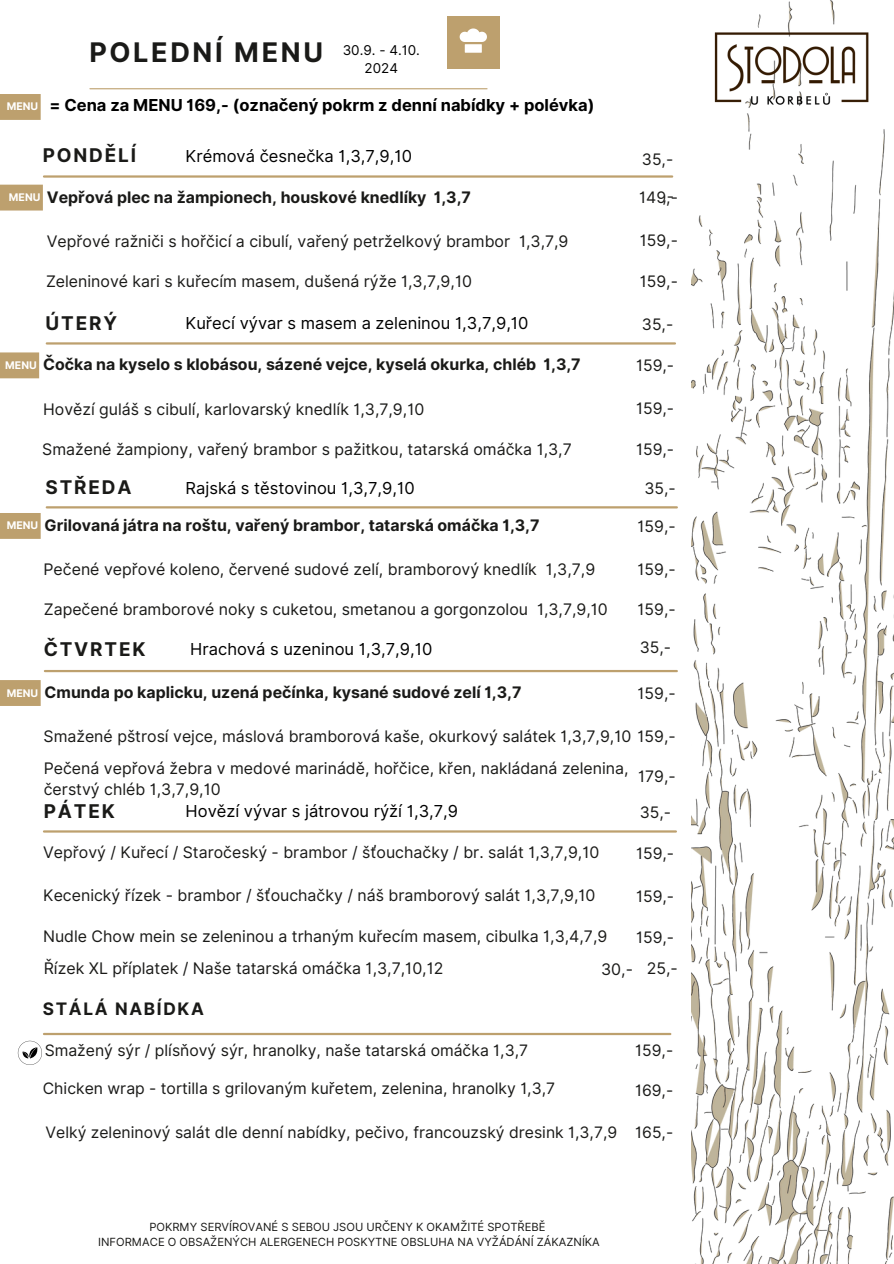
<style>
.page{position:relative;width:894px;height:1264px;background:#fff}
.page>*{position:absolute;margin:0;border:0;box-sizing:border-box;transform-origin:0 0}
.t1{font:700 27px "Inter";letter-spacing:.095em;color:#1a1a18}
.t2{font:700 18.9px "Inter";letter-spacing:.095em;color:#1a1a18}
.t3{font:700 17.25px "Inter";letter-spacing:.095em;color:#1a1a18}
.t4{font:16.5px "Inter";color:#000}
.t5{font:700 16.5px "Inter";color:#000}
.t6{font:15.9px/21.3px "Inter";color:#1a1a18}
.t7{font:700 15.9px "Inter";color:#1a1a18}
.t8{font:15.75px "Inter";color:#1a1a18}
.t9{font:13.5px/18px "Inter";color:#000;text-align:center}
.t10{font:11.25px "Inter";color:#1a1a18}
.t11{font:700 10.5px "Inter";color:#fff}
.s1{font-size:15.75px}
</style>
<div class="page">
<img style="left:691px;top:158px;width:202px;height:1105px">
<hr style="left:47px;top:342px;width:627px;height:2px;background:#bda06e">
<div style="left:0;top:94px;width:41px;height:26px;background:#bda06e"></div>
<hr style="left:47px;top:506px;width:629px;height:2px;background:#bda06e">
<hr style="left:44px;top:830px;width:631px;height:2px;background:#bda06e">
<hr style="left:44px;top:1032px;width:626px;height:3px;background:#bda06e">
<img style="left:714px;top:0;width:171px;height:158px">
<div style="left:446px;top:16px;width:53px;height:53px;background:#bda06e"></div>
<svg style="left:459px;top:28px;width:28px;height:25px"></svg>
<hr style="left:90px;top:88px;width:397px;height:1px;background:#bda06e">
<hr style="left:44px;top:175px;width:628px;height:3px;background:#bda06e">
<svg style="left:18px;top:1040px;width:24px;height:24px"></svg>
<hr style="left:45px;top:670px;width:631px;height:2px;background:#bda06e">
<div style="left:0;top:680px;width:41px;height:26px;background:#bda06e"></div>
<div style="left:0;top:513px;width:41px;height:26px;background:#bda06e"></div>
<div style="left:0;top:352px;width:39px;height:26px;background:#bda06e"></div>
<div style="left:0;top:185px;width:43px;height:25px;background:#bda06e"></div>
<h4 class="t1" style="left:89px;top:36px;width:235px">POLEDNÍ MENU</h4>
<h4 class="t9" style="left:342px;top:41px;width:79px">30.9. - 4.10.<br>2024</h4>
<h4 class="t11" style="left:7px;top:100px;width:33px">MENU</h4>
<h3 class="t5" style="left:49px;top:96px;width:546px">= Cena za MENU 169,- (označený pokrm z denní nabídky + polévka)</h3>
<h4 class="t2" style="left:43px;top:144px;width:95px">PONDĚLÍ</h4>
<h4 class="t4" style="left:185px;top:146px;width:228px">Krémová česnečka 1,3,7,9,10</h4>
<p class="t8" style="left:641px;top:149px;width:33px">35,-</p>
<h4 class="t7" style="left:47px;top:187px;width:425px">Vepřová plec na žampionech, houskové knedlíky 1,3,7</h4>
<h2 class="t8" style="left:639px;top:188px;width:40px">149,-</h2>
<p class="t8" style="left:639px;top:231px;width:40px">159,-</p>
<h4 class="t8" style="left:639px;top:272px;width:40px">159,-</h4>
<p class="t11" style="left:7px;top:189px;width:33px">MENU</p>
<h4 class="t11" style="left:9px;top:191px;width:33px">MENU</h4>
<h4 class="t8" style="left:662px;top:187px;width:13px">,-</h4>
<h4 class="t6" style="left:47px;top:231px;width:523px">Vepřové ražniči s hořčicí a cibulí, vařený petrželkový brambor 1,3,7,9</h4>
<h4 class="t6" style="left:46px;top:270px;width:427px">Zeleninové kari s kuřecím masem, dušená rýže 1,3,7,9,10</h4>
<h4 class="t2" style="left:46px;top:311px;width:73px">ÚTERÝ</h4>
<h4 class="t4" style="left:185px;top:313px;width:344px">Kuřecí vývar s masem a zeleninou 1,3,7,9,10</h4>
<p class="t8" style="left:641px;top:315px;width:33px">35,-</p>
<h4 class="t7" style="left:43px;top:355px;width:539px">Čočka na kyselo s klobásou, sázené vejce, kyselá okurka, chléb 1,3,7</h4>
<h4 class="t8" style="left:636px;top:356px;width:40px">159,-</h4>
<h4 class="t8" style="left:636px;top:399px;width:40px">159,-</h4>
<h4 class="t8" style="left:636px;top:439px;width:40px">159,-</h4>
<h4 class="t11" style="left:7px;top:356px;width:33px">MENU</h4>
<h4 class="t11" style="left:5px;top:359px;width:33px">MENU</h4>
<h4 class="t6" style="left:43px;top:399px;width:382px">Hovězí guláš s cibulí, karlovarský knedlík 1,3,7,9,10</h4>
<h4 class="t6" style="left:42px;top:438px;width:531px">Smažené žampiony, vařený brambor s pažitkou, tatarská omáčka 1,3,7</h4>
<h2 class="t2" style="left:46px;top:475px;width:87px">STŘEDA</h2>
<h4 class="t4" style="left:185px;top:478px;width:230px">Rajská s těstovinou 1,3,7,9,10</h4>
<h4 class="t8" style="left:644px;top:479px;width:33px">35,-</h4>
<h4 class="t7" style="left:45px;top:515px;width:496px">Grilovaná játra na roštu, vařený brambor, tatarská omáčka 1,3,7</h4>
<h4 class="t8" style="left:637px;top:516px;width:40px">159,-</h4>
<h4 class="t8" style="left:637px;top:559px;width:40px">159,-</h4>
<h2 class="t8" style="left:637px;top:600px;width:40px">159,-</h2>
<h4 class="t11" style="left:7px;top:519px;width:33px">MENU</h4>
<h4 class="t6" style="left:44px;top:558px;width:553px">Pečené vepřové koleno, červené sudové zelí, bramborový knedlík 1,3,7,9</h4>
<h4 class="t6" style="left:44px;top:599px;width:565px">Zapečené bramborové noky s cuketou, smetanou a gorgonzolou 1,3,7,9,10</h4>
<h6 class="t2" style="left:44px;top:637px;width:103px">ČTVRTEK</h6>
<h2 class="t4" style="left:190px;top:639px;width:243px">Hrachová s uzeninou 1,3,7,9,10</h2>
<h4 class="t8" style="left:639px;top:637px;width:33px">35,-</h4>
<h4 class="t7" style="left:45px;top:682px;width:478px">Cmunda po kaplicku, uzená pečínka, kysané sudové zelí 1,3,7</h4>
<h2 class="t8" style="left:637px;top:683px;width:40px">159,-</h2>
<h4 class="t11" style="left:7px;top:686px;width:33px">MENU</h4>
<h4 class="t6" style="left:44px;top:725px;width:633px">Smažené pštrosí vejce, máslová bramborová kaše, okurkový salátek 1,3,7,9,10 <span class="s1">159,-</span></h4>
<h4 class="t6" style="left:44px;top:757px;width:586px">Pečená vepřová žebra v medové marinádě, hořčice, křen, nakládaná zelenina, čerstvý chléb 1,3,7,9,10</h4>
<h4 class="t8" style="left:638px;top:767px;width:39px">179,-</h4>
<h3 class="t2" style="left:44px;top:800px;width:72px">PÁTEK</h3>
<h4 class="t4" style="left:185px;top:801px;width:274px">Hovězí vývar s játrovou rýží 1,3,7,9</h4>
<h3 class="t8" style="left:639px;top:803px;width:33px">35,-</h3>
<h6 class="t6" style="left:43px;top:841px;width:557px">Vepřový / Kuřecí / Staročeský - brambor / šťouchačky / br. salát 1,3,7,9,10</h6>
<h4 class="t8" style="left:636px;top:844px;width:40px">159,-</h4>
<h4 class="t8" style="left:636px;top:887px;width:40px">159,-</h4>
<h4 class="t8" style="left:636px;top:927px;width:40px">159,-</h4>
<h3 class="t6" style="left:43px;top:884px;width:553px">Kecenický řízek - brambor / šťouchačky / náš bramborový salát 1,3,7,9,10</h3>
<h4 class="t6" style="left:43px;top:925px;width:565px">Nudle Chow mein se zeleninou a trhaným kuřecím masem, cibulka 1,3,4,7,9</h4>
<h4 class="t6" style="left:44px;top:957px;width:401px">Řízek XL příplatek / Naše tatarská omáčka 1,3,7,10,12</h4>
<h6 class="t6" style="left:601px;top:958px;width:33px">30,-</h6>
<h6 class="t6" style="left:646px;top:957px;width:33px">25,-</h6>
<h1 class="t3" style="left:43px;top:998px;width:162px">STÁLÁ NABÍDKA</h1>
<h5 class="t8" style="left:45px;top:1040px;width:484px">Smažený sýr / plísňový sýr, hranolky, naše tatarská omáčka 1,3,7</h5>
<h3 class="t8" style="left:635px;top:1040px;width:39px">159,-</h3>
<h6 class="t8" style="left:43px;top:1079px;width:513px">Chicken wrap - tortilla s grilovaným kuřetem, zelenina, hranolky 1,3,7</h6>
<h2 class="t8" style="left:635px;top:1080px;width:40px">169,-</h2>
<h4 class="t8" style="left:46px;top:1122px;width:573px">Velký zeleninový salát dle denní nabídky, pečivo, francouzský dresink 1,3,7,9</h4>
<h4 class="t8" style="left:635px;top:1122px;width:39px">165,-</h4>
<h6 class="t10" style="left:149px;top:1219px;width:397px">POKRMY SERVÍROVANÉ S SEBOU JSOU URČENY K OKAMŽITÉ SPOTŘEBĚ</h6>
<h4 class="t10" style="left:98px;top:1234px;width:503px">INFORMACE O OBSAŽENÝCH ALERGENECH POSKYTNE OBSLUHA NA VYŽÁDÁNÍ ZÁKAZNÍKA</h4>
</div>
